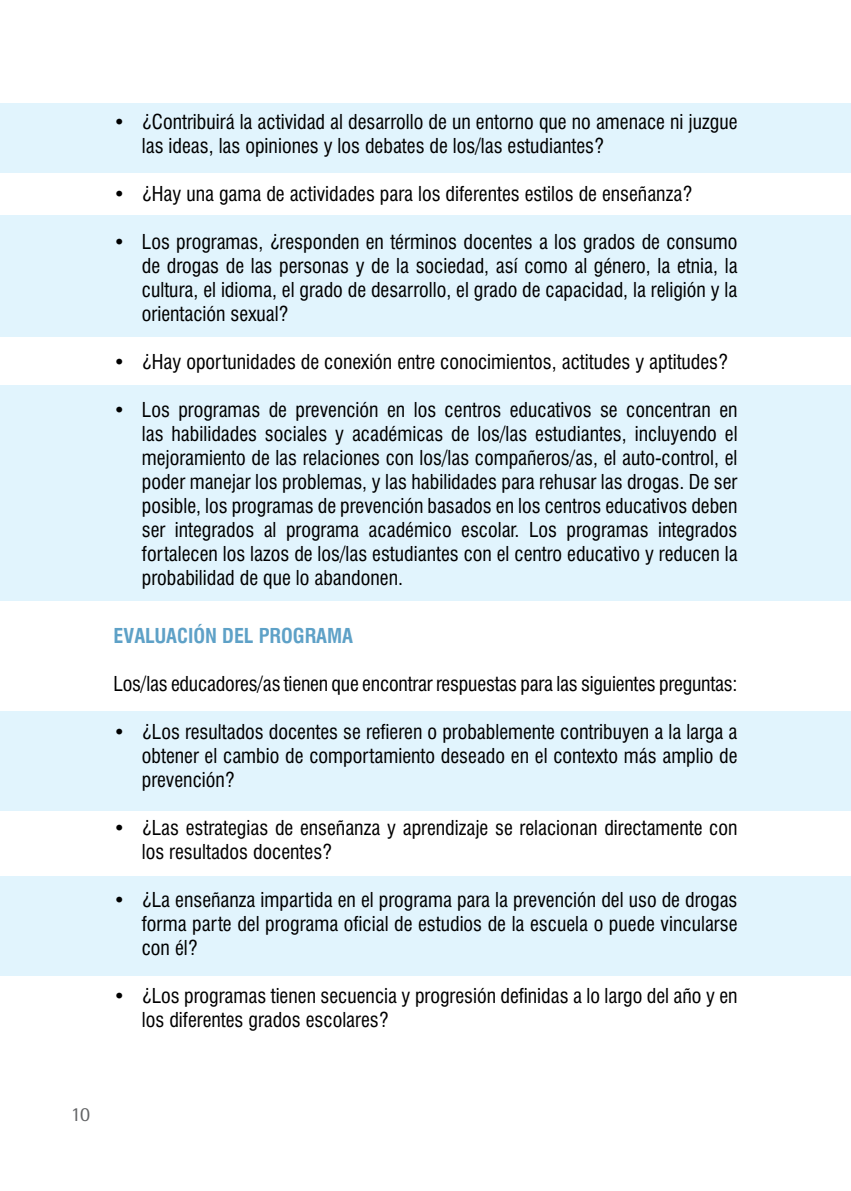
<style>
.page{position:relative;width:851px;height:1191px;background:#fff}
.page>*{position:absolute;margin:0;border:0;box-sizing:border-box;transform-origin:0 0}
.t1{font:condensed 20px/24px "Swiss 721 BT";color:#000;text-align:justify}
.t2{font:700 condensed 20px "Swiss 721 BT";color:#5ea1c7}
.t3{font:20px "Rotis Semi Sans";color:#636466}
</style>
<div class="page">
<div style="left:0;top:103px;width:850px;height:70px;background:#e1f4fd"></div>
<div style="left:0;top:215px;width:850px;height:122px;background:#e1f4fd"></div>
<div style="left:0;top:711px;width:850px;height:100px;background:#e1f4fd"></div>
<div style="left:0;top:876px;width:850px;height:99px;background:#e1f4fd"></div>
<div style="left:0;top:386px;width:850px;height:215px;background:#e1f4fd"></div>
<p class="t1" style="left:142px;top:109px;width:597px;text-indent:-28px">• ¿Contribuirá la actividad al desarrollo de un entorno que no amenace ni juzgue las ideas, las opiniones y los debates de los/las estudiantes?</p>
<p class="t1" style="left:113px;top:181px;width:580px">• ¿Hay una gama de actividades para los diferentes estilos de enseñanza?</p>
<p class="t1" style="left:142px;top:229px;width:597px;text-indent:-28px">• Los programas, ¿responden en términos docentes a los grados de consumo de drogas de las personas y de la sociedad, así como al género, la etnia, la cultura, el idioma, el grado de desarrollo, el grado de capacidad, la religión y la orientación sexual?</p>
<p class="t1" style="left:113px;top:349px;width:616px">• ¿Hay oportunidades de conexión entre conocimientos, actitudes y aptitudes?</p>
<p class="t1" style="left:142px;top:397px;width:597px;text-indent:-28px">• Los programas de prevención en los centros educativos se concentran en las habilidades sociales y académicas de los/las estudiantes, incluyendo el mejoramiento de las relaciones con los/las compañeros/as, el auto-control, el poder manejar los problemas, y las habilidades para rehusar las drogas. De ser posible, los programas de prevención basados en los centros educativos deben ser integrados al programa académico escolar. Los programas integrados fortalecen los lazos de los/las estudiantes con el centro educativo y reducen la probabilidad de que lo abandonen.</p>
<p class="t2" style="left:113px;top:623px;width:64px">EVALUACIÓN</p>
<p class="t2" style="left:222px;top:623px;width:11px">DEL</p>
<p class="t2" style="left:259px;top:623px;width:13px">PROGRAMA</p>
<p class="t1" style="left:113px;top:671px;width:625px">Los/las educadores/as tienen que encontrar respuestas para las siguientes preguntas:</p>
<p class="t1" style="left:142px;top:719px;width:597px;text-indent:-28px">• ¿Los resultados docentes se refieren o probablemente contribuyen a la larga a obtener el cambio de comportamiento deseado en el contexto más amplio de prevención?</p>
<p class="t1" style="left:142px;top:815px;width:597px;text-indent:-28px">• ¿Las estrategias de enseñanza y aprendizaje se relacionan directamente con los resultados docentes?</p>
<p class="t1" style="left:142px;top:887px;width:597px;text-indent:-28px">• ¿La enseñanza impartida en el programa para la prevención del uso de drogas forma parte del programa oficial de estudios de la escuela o puede vincularse con él?</p>
<p class="t1" style="left:142px;top:983px;width:597px;text-indent:-28px">• ¿Los programas tienen secuencia y progresión definidas a lo largo del año y en los diferentes grados escolares?</p>
<p class="t3" style="left:71px;top:1102px;width:21px">10</p>
</div>
